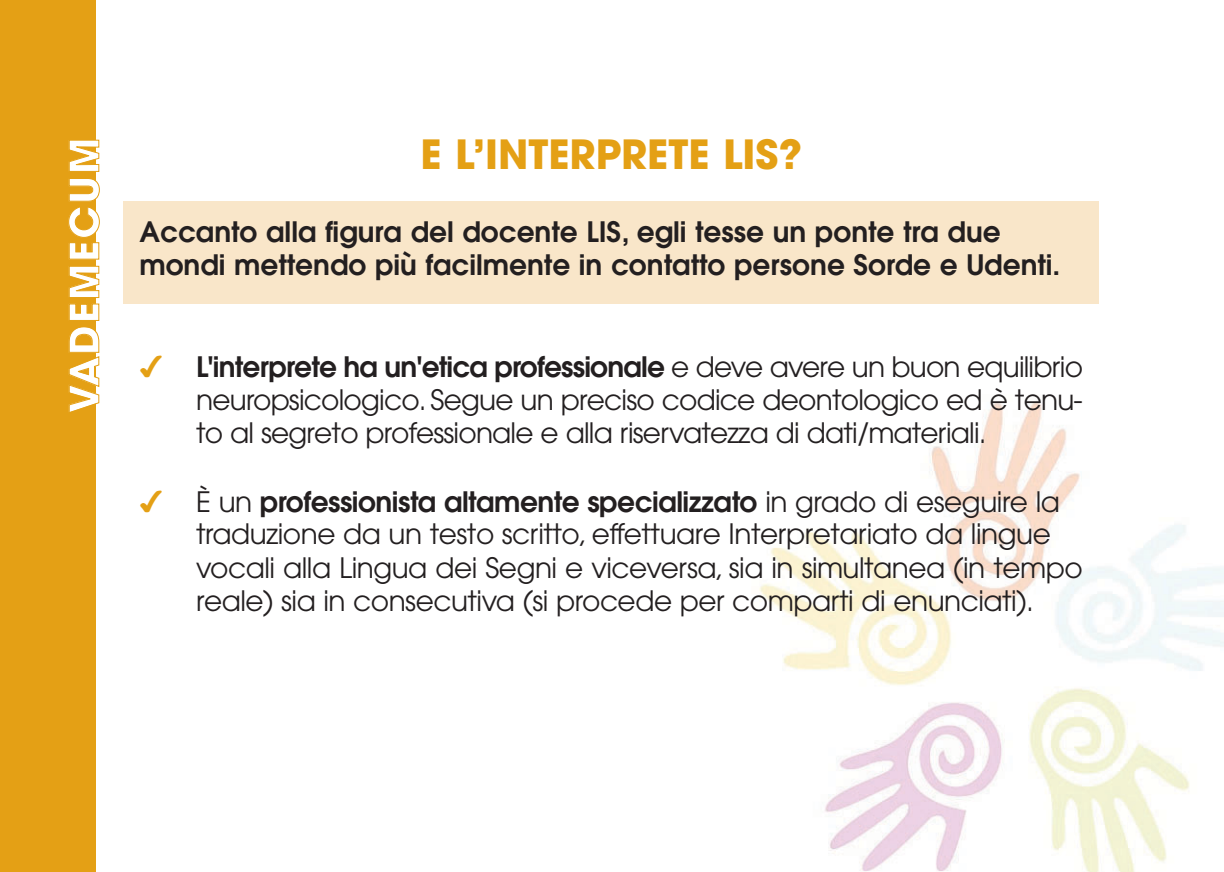
<style>
.page{position:relative;width:1224px;height:872px;background:#fff}
.page>*{position:absolute;margin:0;border:0;box-sizing:border-box;transform-origin:0 0}
.t1{font:700 40px "Avant Garde";color:#e4a015}
.t2{font:700 40px "Avant Garde";letter-spacing:.045em;color:#fff}
.t3{font:28px/33.2px "Avant Garde";letter-spacing:-.015em;color:#231f20;text-align:justify}
.t4{font:600 28px/33.6px "Avant Garde";color:#231f20}
.s1{font-family:"Monotype Sorts";color:#e4a015}
.s2{font-weight:600}
</style>
<div class="page">
<img style="left:759px;top:401px;width:465px;height:471px">
<div style="left:124px;top:201px;width:975px;height:102px;background:#f9e6c9"></div>
<div style="left:0;top:0;width:95px;height:872px;background:#e4a015"></div>
<svg style="left:95px;top:304px;width:4px;height:109px"></svg>
<svg style="left:95px;top:266px;width:4px;height:32px"></svg>
<svg style="left:95px;top:178px;width:5px;height:82px"></svg>
<svg style="left:95px;top:140px;width:4px;height:32px"></svg>
<h1 class="t2" style="left:69px;top:413px;width:277px;rotate:-90deg">VADEMECUM</h1>
<h1 class="t1" style="left:421px;top:139px;width:383px">E L’INTERPRETE LIS?</h1>
<p class="t4" style="left:139px;top:217px;width:923px">Accanto alla figura del docente LIS, egli tesse un ponte tra due mondi mettendo più facilmente in contatto persone Sorde e Udenti.</p>
<p class="t3" style="left:196px;top:353px;width:889px;text-indent:-57px"><span class="s1">✔</span> <span class="s2">L'interprete ha un'etica professionale</span> e deve avere un buon equilibrio neuropsicologico. Segue un preciso codice deontologico ed è tenu&shy;to al segreto professionale e alla riservatezza di dati/materiali.</p>
<p class="t3" style="left:196px;top:488px;width:888px;text-align:left;text-indent:-57px"><span class="s1">✔</span> È un <span class="s2">professionista altamente specializzato</span> in grado di eseguire la traduzione da un testo scritto, effettuare Interpretariato da lingue vocali alla Lingua dei Segni e viceversa, sia in simultanea (in tempo reale) sia in consecutiva (si procede per comparti di enunciati).</p>
</div>
